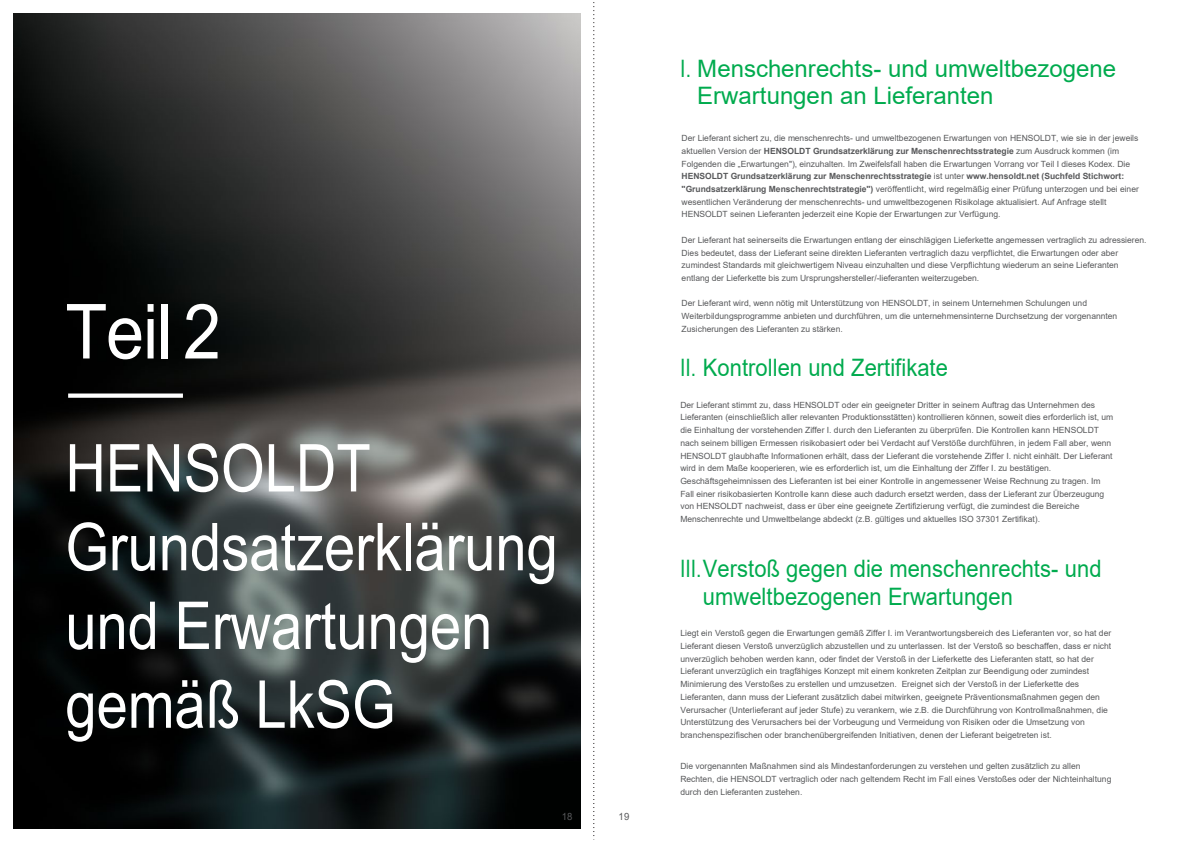
<style>
.page{position:relative;width:1191px;height:843px;background:#fff}
.page>*{position:absolute;margin:0;border:0;box-sizing:border-box;transform-origin:0 0}
.t1{font:76px "Arial";color:#fff;scale:.9 1}
.t2{font:66px/78.7px "Arial";color:#fff;scale:.85 1}
.t3{font:24px/27.6px "Arial";color:#00ab4e;scale:.8 1}
.t4{font:10px "Arial";color:#58595b;scale:.96 1}
.t5{font:8.5px/12.7px "Arial";letter-spacing:-.005em;color:#58595b}
.s1{font-weight:700}
</style>
<div class="page">
<img style="left:14px;top:14px;width:567px;height:813px">
<svg style="left:68px;top:393px;width:115px;height:4px"></svg>
<svg style="left:593px;top:2px;width:1px;height:834px"></svg>
<p class="t1" style="left:65px;top:279px;width:175px">Teil 2</p>
<p class="t2" style="left:65px;top:428px;width:581px">HENSOLDT<br>Grundsatzerklärung und Erwartungen gemäß LkSG</p>
<p class="t4" style="left:562px;top:809px;width:13px">18</p>
<p class="t4" style="left:618px;top:809px;width:13px">19</p>
<p class="t3" style="left:697px;top:54px;width:525px;text-indent:-17px">I. Menschenrechts- und umweltbezogene<br>Erwartungen an Lieferanten</p>
<p class="t5" style="left:682px;top:132px;width:459px">Der Lieferant sichert zu, die menschenrechts- und umweltbezogenen Erwartungen von HENSOLDT, wie sie in der jeweils aktuellen Version der <span class="s1">HENSOLDT Grundsatzerklärung zur Menschenrechtsstrategie</span> zum Ausdruck kommen (im Folgenden die „Erwartungen"), einzuhalten. Im Zweifelsfall haben die Erwartungen Vorrang vor Teil I dieses Kodex. Die <span class="s1">HENSOLDT Grundsatzerklärung zur Menschenrechtsstrategie</span> ist unter <span class="s1">www.hensoldt.net (Suchfeld Stichwort: "Grundsatzerklärung Menschenrechtstrategie")</span> veröffentlicht, wird regelmäßig einer Prüfung unterzogen und bei einer wesentlichen Veränderung der menschenrechts- und umweltbezogenen Risikolage aktualisiert. Auf Anfrage stellt HENSOLDT seinen Lieferanten jederzeit eine Kopie der Erwartungen zur Verfügung.</p>
<p class="t5" style="left:682px;top:233px;width:466px">Der Lieferant hat seinerseits die Erwartungen entlang der einschlägigen Lieferkette angemessen vertraglich zu adressieren.<br>Dies bedeutet, dass der Lieferant seine direkten Lieferanten vertraglich dazu verpflichtet, die Erwartungen oder aber zumindest Standards mit gleichwertigem Niveau einzuhalten und diese Verpflichtung wiederum an seine Lieferanten entlang der Lieferkette bis zum Ursprungshersteller/-lieferanten weiterzugeben.</p>
<p class="t5" style="left:682px;top:297px;width:437px">Der Lieferant wird, wenn nötig mit Unterstützung von HENSOLDT, in seinem Unternehmen Schulungen und<br>Weiterbildungsprogramme anbieten und durchführen, um die unternehmensinterne Durchsetzung der vorgenannten<br>Zusicherungen des Lieferanten zu stärken.</p>
<h2 class="t3" style="left:680px;top:353px;width:336px">II. Kontrollen und Zertifikate</h2>
<p class="t5" style="left:680px;top:398px;width:434px">Der Lieferant stimmt zu, dass HENSOLDT oder ein geeigneter Dritter in seinem Auftrag das Unternehmen des Lieferanten (einschließlich aller relevanten Produktionsstätten) kontrollieren können, soweit dies erforderlich ist, um die Einhaltung der vorstehenden Ziffer I. durch den Lieferanten zu überprüfen. Die Kontrollen kann HENSOLDT nach seinem billigen Ermessen risikobasiert oder bei Verdacht auf Verstöße durchführen, in jedem Fall aber, wenn HENSOLDT glaubhafte Informationen erhält, dass der Lieferant die vorstehende Ziffer I. nicht einhält. Der Lieferant wird in dem Maße kooperieren, wie es erforderlich ist, um die Einhaltung der Ziffer I. zu bestätigen.<br>Geschäftsgeheimnissen des Lieferanten ist bei einer Kontrolle in angemessener Weise Rechnung zu tragen. Im Fall einer risikobasierten Kontrolle kann diese auch dadurch ersetzt werden, dass der Lieferant zur Überzeugung von HENSOLDT nachweist, dass er über eine geeignete Zertifizierung verfügt, die zumindest die Bereiche Menschenrechte und Umweltbelange abdeckt (z.B. gültiges und aktuelles ISO 37301 Zertifikat).</p>
<h2 class="t3" style="left:703px;top:554px;width:500px;text-indent:-23px">III.Verstoß gegen die menschenrechts- und umweltbezogenen Erwartungen</h2>
<p class="t5" style="left:680px;top:626px;width:432px">Liegt ein Verstoß gegen die Erwartungen gemäß Ziffer I. im Verantwortungsbereich des Lieferanten vor, so hat der Lieferant diesen Verstoß unverzüglich abzustellen und zu unterlassen. Ist der Verstoß so beschaffen, dass er nicht unverzüglich behoben werden kann, oder findet der Verstoß in der Lieferkette des Lieferanten statt, so hat der Lieferant unverzüglich ein tragfähiges Konzept mit einem konkreten Zeitplan zur Beendigung oder zumindest Minimierung des Verstoßes zu erstellen und umzusetzen. Ereignet sich der Verstoß in der Lieferkette des Lieferanten, dann muss der Lieferant zusätzlich dabei mitwirken, geeignete Präventionsmaßnahmen gegen den Verursacher (Unterlieferant auf jeder Stufe) zu verankern, wie z.B. die Durchführung von Kontrollmaßnahmen, die Unterstützung des Verursachers bei der Vorbeugung und Vermeidung von Risiken oder die Umsetzung von branchenspezifischen oder branchenübergreifenden Initiativen, denen der Lieferant beigetreten ist.</p>
<p class="t5" style="left:680px;top:759px;width:433px">Die vorgenannten Maßnahmen sind als Mindestanforderungen zu verstehen und gelten zusätzlich zu allen<br>Rechten, die HENSOLDT vertraglich oder nach geltendem Recht im Fall eines Verstoßes oder der Nichteinhaltung durch den Lieferanten zustehen.</p>
</div>
